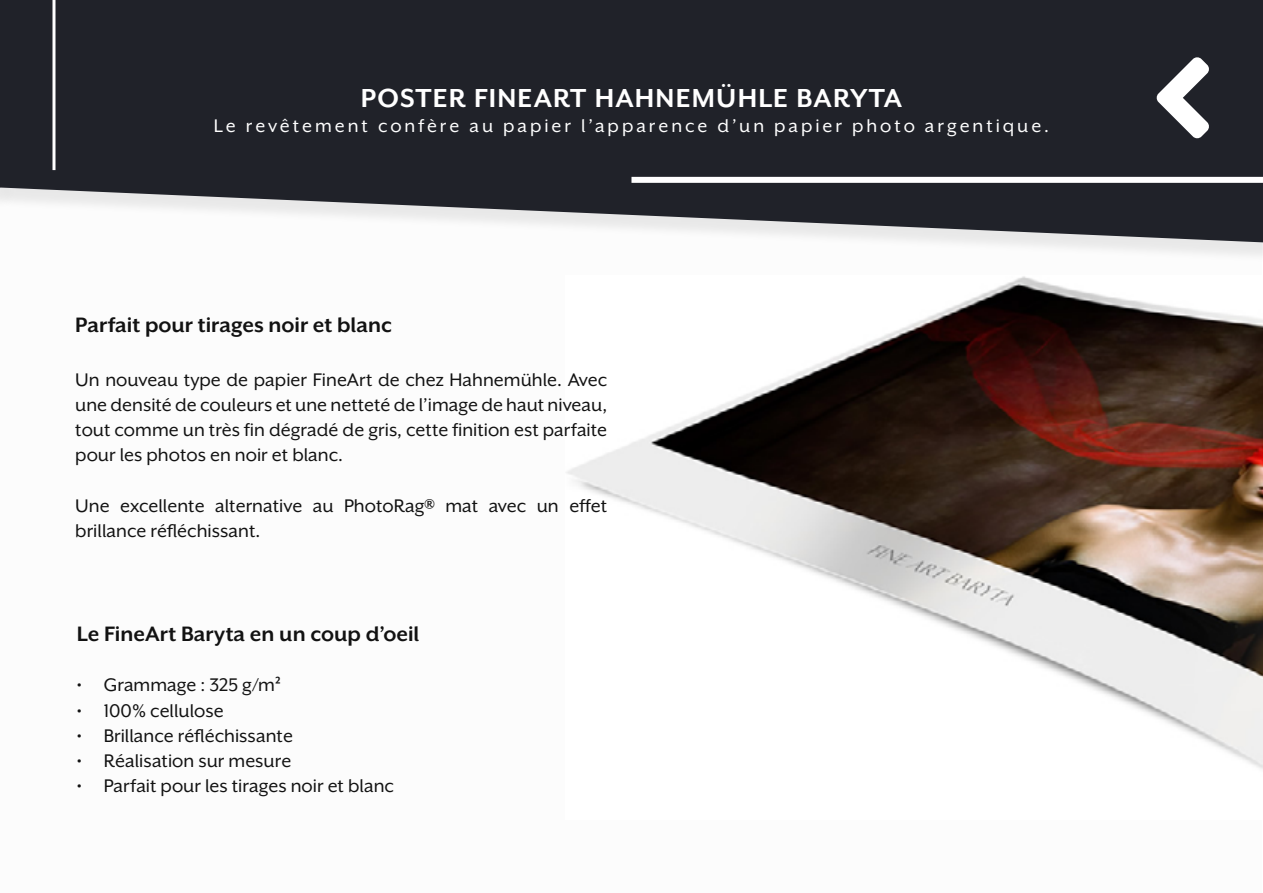
<style>
.page{position:relative;width:1263px;height:893px;background:#fff}
.page>*{position:absolute;margin:0;border:0;box-sizing:border-box;transform-origin:0 0}
.t1{font:700 30px "Mr Eaves XL San OT";letter-spacing:.04em;color:#fff}
.t2{font:700 24px "Mr Eaves XL San OT";color:#121212}
.t3{font:21px/25.2px "Mr Eaves XL San OT";color:#121212;text-align:justify}
.t4{font:21px "Mr Eaves XL San OT";letter-spacing:.14em;color:#fff}
</style>
<div class="page">
<div style="left:0;top:5px;width:1263px;height:258px;background:#000;opacity:.08"></div>
<svg style="left:0;top:0;width:1263px;height:242px;background:#383a40"></svg>
<svg style="left:1157px;top:57px;width:52px;height:81px"></svg>
<svg style="left:52px;top:0;width:4px;height:170px"></svg>
<div style="left:631px;top:177px;width:632px;height:6px;background:#fff"></div>
<img style="left:566px;top:276px;width:697px;height:493px">
<h1 class="t1" style="left:361px;top:81px;width:543px">POSTER FINEART HAHNEMÜHLE BARYTA</h1>
<p class="t4" style="left:214px;top:115px;width:837px">Le revêtement confère au papier l’apparence d’un papier photo argentique.</p>
<p class="t2" style="left:75px;top:311px;width:318px">Parfait pour tirages noir et blanc</p>
<p class="t3" style="left:75px;top:367px;width:533px">Un nouveau type de papier FineArt de chez Hahnemühle. Avec une densité de couleurs et une netteté de l’image de haut niveau, tout comme un très fin dégradé de gris, cette finition est parfaite pour les photos en noir et blanc.</p>
<p class="t3" style="left:75px;top:493px;width:533px">Une excellente alternative au PhotoRag® mat avec un effet brillance réfléchissant.</p>
<p class="t2" style="left:77px;top:620px;width:344px">Le FineArt Baryta en un coup d’oeil</p>
<p class="t3" style="left:77px;top:673px;width:206px">• Grammage : 325 g/m²</p>
<p class="t3" style="left:77px;top:698px;width:149px">• 100% cellulose</p>
<p class="t3" style="left:77px;top:723px;width:218px">• Brillance réfléchissante</p>
<p class="t3" style="left:77px;top:748px;width:216px">• Réalisation sur mesure</p>
<p class="t3" style="left:77px;top:773px;width:319px">• Parfait pour les tirages noir et blanc</p>
</div>
